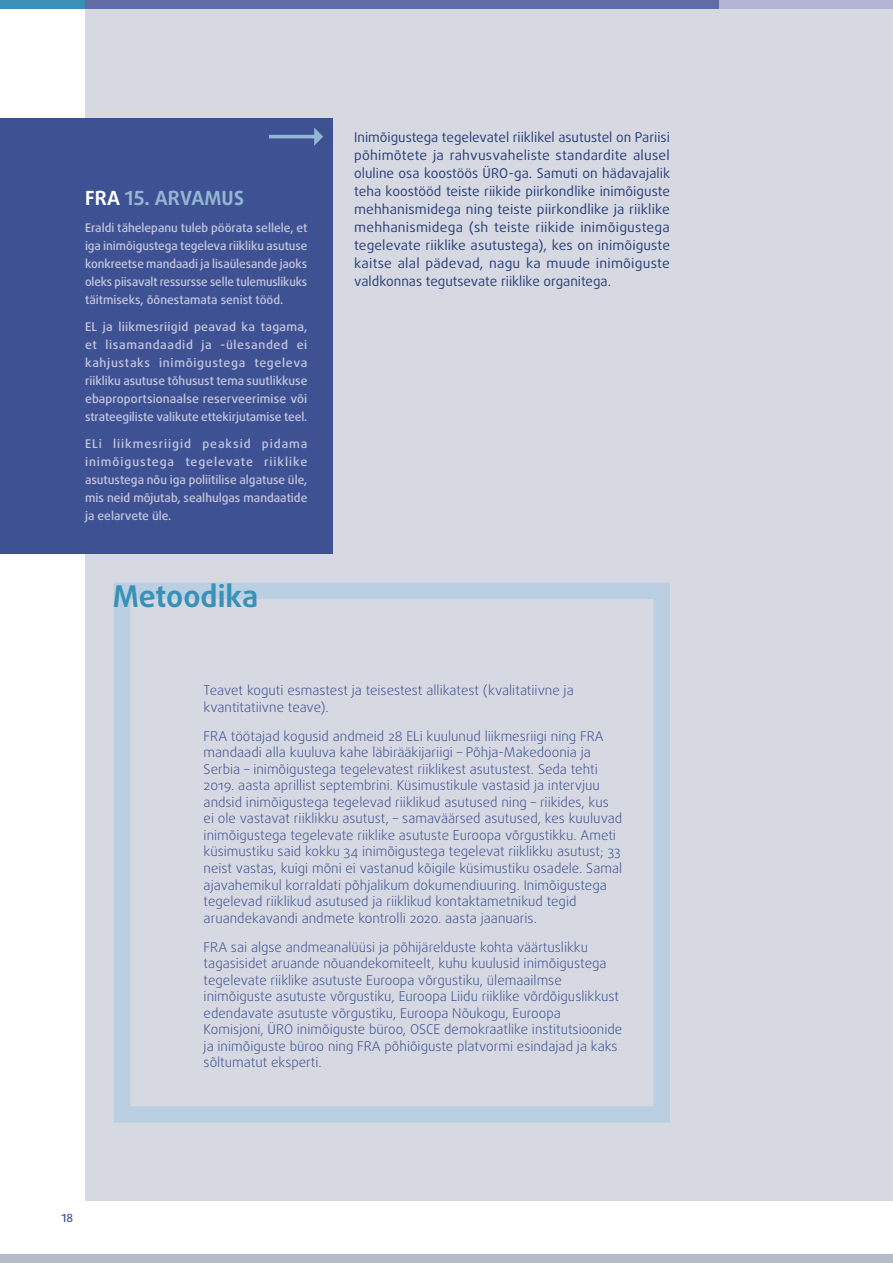
<style>
.page{position:relative;width:893px;height:1263px;background:#fff}
.page>*{position:absolute;margin:0;border:0;box-sizing:border-box;transform-origin:0 0}
.TITLE_BOX{font:700 30px "Daxline Pro";color:#3991b8}
.FRA_opinion_title{font:700 19.5px "Daxline Pro";letter-spacing:.01em;color:#93b7d2}
.TEXT_BOX{font:300 13.5px/16.5px "Daxline Pro";color:#3e5293}
.body_text{font:13.5px/18px "Daxline Pro";color:#2a3f79;text-align:justify}
.FRA_opinion_text{font:500 12px/18px "Daxline Pro";color:#c6c6df;text-align:justify}
.t1{font:500 11.25px "Daxline Pro";color:#3e5293}
.s1{color:#fff}
</style>
<div class="page">
<div style="left:0;top:1254px;width:893px;height:9px;background:#b6bbca"></div>
<div style="left:393px;top:0;width:500px;height:10px;background:#b3b3d4"></div>
<div style="left:85px;top:0;width:634px;height:10px;background:#616ba5"></div>
<div style="left:0;top:0;width:85px;height:9px;background:#3991b8"></div>
<div style="left:85px;top:9px;width:808px;height:1192px;background:#d7d9e2"></div>
<div style="left:0;top:118px;width:333px;height:436px;background:#3e5293"></div>
<svg style="left:269px;top:128px;width:54px;height:18px"></svg>
<div style="left:114px;top:583px;width:556px;height:540px;border:16px solid #bacfe1"></div>
<p class="FRA_opinion_title" style="left:85px;top:185px;width:160px"><span class="s1">FRA</span> 15. ARVAMUS</p>
<p class="FRA_opinion_text" style="left:85px;top:218px;width:224px">Eraldi tähelepanu tuleb pöörata sellele, et iga inimõigustega tegeleva riikliku asutuse konkreetse mandaadi ja lisaülesande jaoks oleks piisavalt ressursse selle tulemuslikuks täitmiseks, õõnestamata senist tööd.</p>
<p class="FRA_opinion_text" style="left:85px;top:317px;width:224px">EL ja liikmesriigid peavad ka tagama, et lisamandaadid ja -ülesanded ei kahjustaks inimõigustega tegeleva riikliku asutuse tõhusust tema suutlikkuse ebaproportsionaalse reserveerimise või strateegiliste valikute ettekirjutamise teel.</p>
<p class="FRA_opinion_text" style="left:85px;top:434px;width:224px">ELi liikmesriigid peaksid pidama inimõigustega tegelevate riiklike asutustega nõu iga poliitilise algatuse üle, mis neid mõjutab, sealhulgas mandaatide ja eelarvete üle.</p>
<p class="TITLE_BOX" style="left:113px;top:576px;width:147px">Metoodika</p>
<p class="body_text" style="left:354px;top:128px;width:317px">Inimõigustega tegelevatel riiklikel asutustel on Pariisi põhimõtete ja rahvusvaheliste standardite alusel oluline osa koostöös ÜRO-ga. Samuti on hädavajalik teha koostööd teiste riikide piirkondlike inimõiguste mehhanismidega ning teiste piirkondlike ja riiklike mehhanismidega (sh teiste riikide inimõigustega tegelevate riiklike asutustega), kes on inimõiguste kaitse alal pädevad, nagu ka muude inimõiguste valdkonnas tegutsevate riiklike organitega.</p>
<p class="TEXT_BOX" style="left:204px;top:682px;width:372px">Teavet koguti esmastest ja teisestest allikatest (kvalitatiivne ja kvantitatiivne teave).</p>
<p class="TEXT_BOX" style="left:204px;top:728px;width:420px">FRA töötajad kogusid andmeid 28 ELi kuulunud liikmesriigi ning FRA mandaadi alla kuuluva kahe läbirääkijariigi – Põhja-Makedoonia ja Serbia – inimõigustega tegelevatest riiklikest asutustest. Seda tehti 2019. aasta aprillist septembrini. Küsimustikule vastasid ja intervjuu andsid inimõigustega tegelevad riiklikud asutused ning – riikides, kus ei ole vastavat riiklikku asutust, – samaväärsed asutused, kes kuuluvad inimõigustega tegelevate riiklike asutuste Euroopa võrgustikku. Ameti küsimustiku said kokku 34 inimõigustega tegelevat riiklikku asutust; 33 neist vastas, kuigi mõni ei vastanud kõigile küsimustiku osadele. Samal ajavahemikul korraldati põhjalikum dokumendiuuring. Inimõigustega tegelevad riiklikud asutused ja riiklikud kontaktametnikud tegid aruandekavandi andmete kontrolli 2020. aasta jaanuaris.</p>
<p class="TEXT_BOX" style="left:204px;top:939px;width:420px">FRA sai algse andmeanalüüsi ja põhijärelduste kohta väärtuslikku tagasisidet aruande nõuandekomiteelt, kuhu kuulusid inimõigustega tegelevate riiklike asutuste Euroopa võrgustiku, ülemaailmse inimõiguste asutuste võrgustiku, Euroopa Liidu riiklike võrdõiguslikkust edendavate asutuste võrgustiku, Euroopa Nõukogu, Euroopa Komisjoni, ÜRO inimõiguste büroo, OSCE demokraatlike institutsioonide ja inimõiguste büroo ning FRA põhiõiguste platvormi esindajad ja kaks sõltumatut eksperti.</p>
<p class="t1" style="left:62px;top:1210px;width:13px">18</p>
</div>
